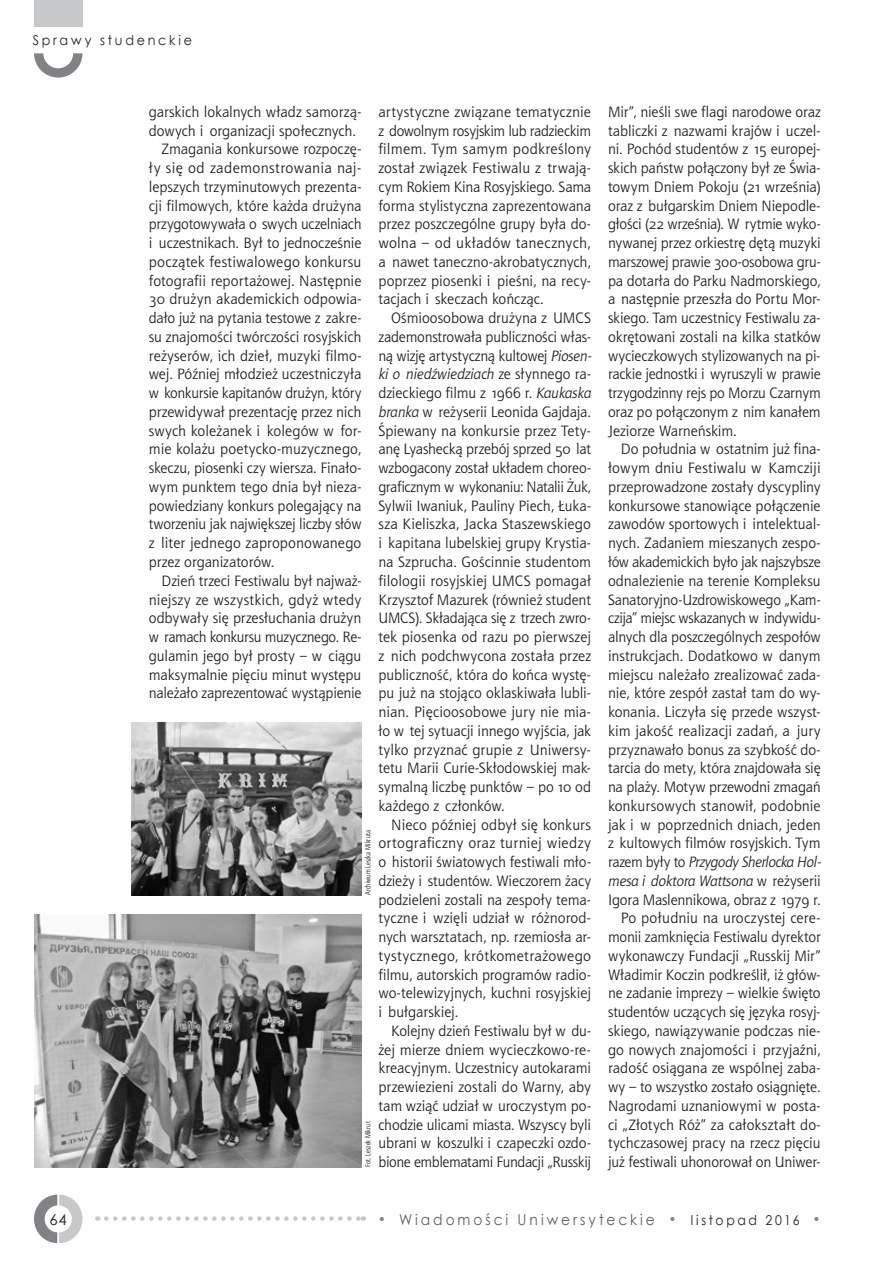
<style>
.page{position:relative;width:893px;height:1263px;background:#fff}
.page>*{position:absolute;margin:0;border:0;box-sizing:border-box;transform-origin:0 0}
.t1{font:15px/18.8px "Aerton EFN";color:#231f20;text-align:justify}
.t2{font:15px "Aerton EFN";letter-spacing:-.02em;color:#231f20}
.t3{font:15px "Aerton EFN";letter-spacing:.02em;color:#231f20}
.t4{font:15px "Century Gothic";letter-spacing:.215em;color:#5f5f62;scale:.92 1}
.t5{font:15px "Century Gothic";color:#231f20}
.t6{font:13.5px "Century Gothic";letter-spacing:.215em;color:#231f20;scale:.94 1}
.t7{font:7.5px "Aerton Cnd EFN";letter-spacing:.02em;color:#231f20}
.s1{font-style:italic}
.s2{font-size:13.5px;color:#808285}
.s3{font-size:13.5px;color:#231f20}
</style>
<div class="page">
<svg style="left:34px;top:1195px;width:48px;height:48px"></svg>
<div style="left:45px;top:1205px;width:27px;height:27px;background:#fff;border-radius:50%"></div>
<svg style="left:106px;top:1216px;width:258px;height:5px"></svg>
<div style="left:34px;top:0;width:48px;height:27px;background:#c7c8ca"></div>
<svg style="left:34px;top:53px;width:48px;height:25px"></svg>
<div style="left:43px;top:38px;width:30px;height:30px;background:#fff;border-radius:50%"></div>
<img style="left:34px;top:914px;width:327px;height:253px">
<img style="left:132px;top:723px;width:229px;height:172px">
<p class="t6" style="left:33px;top:31px;width:171px">Sprawy studenckie</p>
<p class="t1" style="left:149px;top:102px;width:214px">garskich lokalnych władz samorzą-</p>
<p class="t1" style="left:149px;top:121px;width:209px">dowych i organizacji społecznych.</p>
<p class="t1" style="left:162px;top:140px;width:201px">Zmagania konkursowe rozpoczę-</p>
<p class="t3" style="left:149px;top:159px;width:214px">ły się od zademonstrowania naj-</p>
<p class="t1" style="left:149px;top:177px;width:214px">lepszych trzyminutowych prezenta-</p>
<p class="t1" style="left:149px;top:196px;width:214px">cji filmowych, które każda drużyna</p>
<p class="t1" style="left:149px;top:215px;width:214px">przygotowywała o swych uczelniach</p>
<p class="t1" style="left:149px;top:234px;width:214px">i uczestnikach. Był to jednocześnie</p>
<p class="t1" style="left:149px;top:252px;width:214px">początek festiwalowego konkursu</p>
<p class="t1" style="left:149px;top:271px;width:214px">fotografii reportażowej. Następnie</p>
<p class="t1" style="left:149px;top:290px;width:214px">30 drużyn akademickich odpowia-</p>
<p class="t1" style="left:149px;top:309px;width:214px">dało już na pytania testowe z zakre-</p>
<p class="t1" style="left:149px;top:327px;width:214px">su znajomości twórczości rosyjskich</p>
<p class="t1" style="left:149px;top:346px;width:214px">reżyserów, ich dzieł, muzyki filmo-</p>
<p class="t1" style="left:149px;top:365px;width:214px">wej. Później młodzież uczestniczyła</p>
<p class="t2" style="left:149px;top:384px;width:214px">w konkursie kapitanów drużyn, który</p>
<p class="t1" style="left:149px;top:402px;width:214px">przewidywał prezentację przez nich</p>
<p class="t1" style="left:149px;top:421px;width:214px">swych koleżanek i kolegów w for-</p>
<p class="t1" style="left:149px;top:440px;width:214px">mie kolażu poetycko-muzycznego,</p>
<p class="t1" style="left:149px;top:459px;width:214px">skeczu, piosenki czy wiersza. Finało-</p>
<p class="t1" style="left:149px;top:477px;width:214px">wym punktem tego dnia był nieza-</p>
<p class="t1" style="left:149px;top:496px;width:214px">powiedziany konkurs polegający na</p>
<p class="t1" style="left:149px;top:515px;width:214px">tworzeniu jak największej liczby słów</p>
<p class="t1" style="left:149px;top:534px;width:214px">z liter jednego zaproponowanego</p>
<p class="t1" style="left:149px;top:552px;width:127px">przez organizatorów.</p>
<p class="t1" style="left:162px;top:571px;width:201px">Dzień trzeci Festiwalu był najważ-</p>
<p class="t3" style="left:149px;top:591px;width:214px">niejszy ze wszystkich, gdyż wtedy</p>
<p class="t1" style="left:149px;top:609px;width:214px">odbywały się przesłuchania drużyn</p>
<p class="t2" style="left:149px;top:628px;width:214px">w ramach konkursu muzycznego. Re-</p>
<p class="t1" style="left:149px;top:646px;width:214px">gulamin jego był prosty – w ciągu</p>
<p class="t1" style="left:149px;top:665px;width:214px">maksymalnie pięciu minut występu</p>
<p class="t1" style="left:149px;top:684px;width:214px">należało zaprezentować wystąpienie</p>
<p class="t7" style="left:364px;top:895px;width:66px;rotate:-90deg">Archiwum Leszka Mikruta</p>
<p class="t7" style="left:364px;top:1167px;width:47px;rotate:-90deg">Fot. Leszek Mikrut</p>
<p class="t1" style="left:378px;top:102px;width:214px">artystyczne związane tematycznie z dowolnym rosyjskim lub radzieckim filmem. Tym samym podkreślony został związek Festiwalu z trwają&shy;cym Rokiem Kina Rosyjskiego. Sama forma stylistyczna zaprezentowana przez poszczególne grupy była do&shy;wolna – od układów tanecznych, a nawet taneczno-akrobatycznych, poprzez piosenki i pieśni, na recy&shy;tacjach i skeczach kończąc.</p>
<p class="t1" style="left:378px;top:309px;width:214px;text-indent:13px">Ośmioosobowa drużyna z UMCS zademonstrowała publiczności włas&shy;ną wizję artystyczną kultowej <span class="s1">Piosen&shy;ki o niedźwiedziach</span> ze słynnego ra&shy;dzieckiego filmu z 1966 r. <span class="s1">Kaukaska branka</span> w reżyserii Leonida Gajdaja.<br>Śpiewany na konkursie przez Tety&shy;anę Lyashecką przebój sprzed 50 lat wzbogacony został układem choreo&shy;graficznym w wykonaniu: Natalii Żuk, Sylwii Iwaniuk, Pauliny Piech, Łuka&shy;sza Kieliszka, Jacka Staszewskiego i kapitana lubelskiej grupy Krystia&shy;na Szprucha. Gościnnie studentom filologii rosyjskiej UMCS pomagał Krzysztof Mazurek (również student UMCS). Składająca się z trzech zwro&shy;tek piosenka od razu po pierwszej z nich podchwycona została przez publiczność, która do końca wystę&shy;pu już na stojąco oklaskiwała lubli&shy;nian. Pięcioosobowe jury nie mia&shy;ło w tej sytuacji innego wyjścia, jak tylko przyznać grupie z Uniwersy&shy;tetu Marii Curie-Skłodowskiej mak&shy;symalną liczbę punktów – po 10 od każdego z członków.</p>
<p class="t1" style="left:378px;top:815px;width:214px;text-indent:13px">Nieco później odbył się konkurs ortograficzny oraz turniej wiedzy o historii światowych festiwali mło&shy;dzieży i studentów. Wieczorem żacy podzieleni zostali na zespoły tema&shy;tyczne i wzięli udział w różnorod&shy;nych warsztatach, np. rzemiosła ar&shy;tystycznego, krótkometrażowego filmu, autorskich programów radio&shy;wo-telewizyjnych, kuchni rosyjskiej i bułgarskiej.</p>
<p class="t1" style="left:378px;top:1021px;width:214px;text-indent:13px">Kolejny dzień Festiwalu był w du&shy;żej mierze dniem wycieczkowo-re&shy;kreacyjnym. Uczestnicy autokarami przewiezieni zostali do Warny, aby tam wziąć udział w uroczystym po&shy;chodzie ulicami miasta. Wszyscy byli ubrani w koszulki i czapeczki ozdo&shy;bione emblematami Fundacji „Russkij</p>
<p class="t1" style="left:608px;top:102px;width:214px">Mir”, nieśli swe flagi narodowe oraz tabliczki z nazwami krajów i uczel&shy;ni. Pochód studentów z 15 europej&shy;skich państw połączony był ze Świa&shy;towym Dniem Pokoju (21 września) oraz z bułgarskim Dniem Niepodle&shy;głości (22 września). W rytmie wyko&shy;nywanej przez orkiestrę dętą muzyki marszowej prawie 300-osobowa gru&shy;pa dotarła do Parku Nadmorskiego, a następnie przeszła do Portu Mor&shy;skiego. Tam uczestnicy Festiwalu za&shy;okrętowani zostali na kilka statków wycieczkowych stylizowanych na pi&shy;rackie jednostki i wyruszyli w prawie trzygodzinny rejs po Morzu Czarnym oraz po połączonym z nim kanałem Jeziorze Warneńskim.</p>
<p class="t1" style="left:608px;top:440px;width:214px;text-align:right">Do południa w ostatnim już fina&shy;łowym dniu Festiwalu w Kamcziji przeprowadzone zostały dyscypliny konkursowe stanowiące połączenie zawodów sportowych i intelektual&shy;nych. Zadaniem mieszanych zespo&shy;łów akademickich było jak najszybsze odnalezienie na terenie Kompleksu Sanatoryjno-Uzdrowiskowego „Kam&shy;czija” miejsc wskazanych w indywidu&shy;alnych dla poszczególnych zespołów instrukcjach. Dodatkowo w danym miejscu należało zrealizować zada&shy;nie, które zespół zastał tam do wy&shy;konania. Liczyła się przede wszyst&shy;kim jakość realizacji zadań, a jury przyznawało bonus za szybkość do&shy;tarcia do mety, która znajdowała się na plaży. Motyw przewodni zmagań konkursowych stanowił, podobnie jak i w poprzednich dniach, jeden z kultowych filmów rosyjskich. Tym razem były to <span class="s1">Przygody Sherlocka Hol&shy;mesa i doktora Wattsona</span> w reżyserii Igora Maslennikowa, obraz z 1979 r.<br>Po południu na uroczystej cere&shy;monii zamknięcia Festiwalu dyrektor wykonawczy Fundacji „Russkij Mir” Władimir Koczin podkreślił, iż głów&shy;ne zadanie imprezy – wielkie święto studentów uczących się języka rosyj&shy;skiego, nawiązywanie podczas nie&shy;go nowych znajomości i przyjaźni, radość osiągana ze wspólnej zaba&shy;wy – to wszystko zostało osiągnięte.<br>Nagrodami uznaniowymi w posta&shy;ci „Złotych Róż” za całokształt do&shy;tychczasowej pracy na rzecz pięciu</p>
<p class="t1" style="left:608px;top:1152px;width:214px">już festiwali uhonorował on Uniwer-</p>
<p class="t5" style="left:50px;top:1209px;width:19px">64</p>
<p class="t4" style="left:378px;top:1208px;width:483px"><span class="s2">•</span> Wiadomości Uniwersyteckie <span class="s2">•</span> <span class="s3">listopad 2016</span> <span class="s2">•</span></p>
</div>
